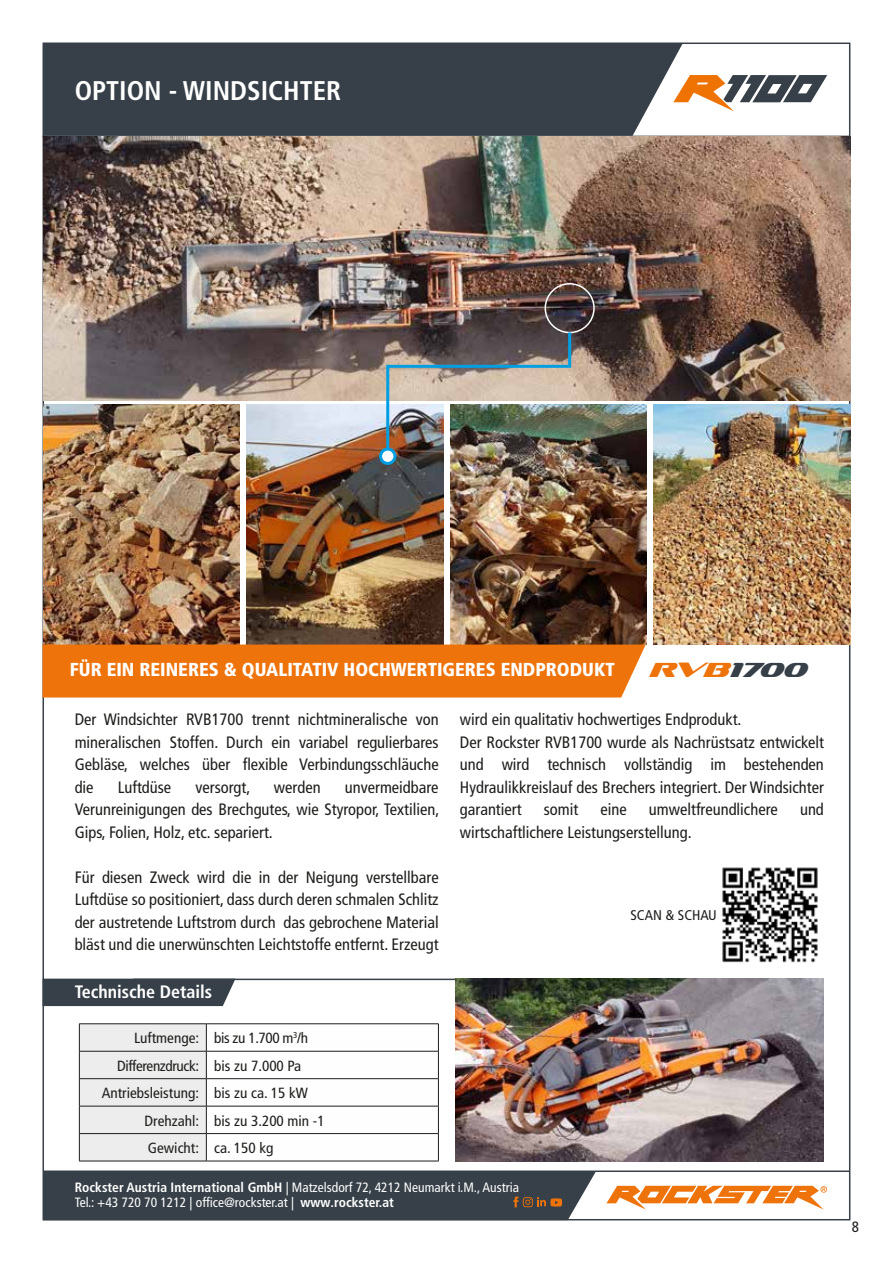
<style>
.page{position:relative;width:893px;height:1263px;background:#fff}
.page>*{position:absolute;margin:0;border:0;box-sizing:border-box;transform-origin:0 0}
.t1{font:700 condensed 27px "Frutiger LT Pro";color:#fff}
.t2{font:italic 21px "Sofachrome Rg";color:#374048}
.t3{font:900 condensed 18.75px "Frutiger LT Pro";color:#fff}
.t4{font:700 condensed 18px "Frutiger LT Pro";color:#fff}
.t5{font:condensed 16.5px/22.5px "Frutiger LT Pro";color:#1d1d1b;text-align:justify}
.t6{font:condensed 15px "Frutiger LT Pro";color:#1d1d1b}
.t7{font:condensed 14.7px "Frutiger LT Pro";color:#1d1d1b}
.t8{font:condensed 14.7px "Frutiger LT Pro";letter-spacing:-.025em;color:#1d1d1b}
.t9{font:condensed 14.1px "Frutiger LT Pro";color:#1d1d1b}
.t10{font:condensed 13.5px/15.3px "Frutiger LT Pro";color:#fff}
.s1{color:#ee730a}
.s2{font-weight:700}
</style>
<div class="page">
<hr style="left:43px;top:1170px;width:807px;height:2px;background:#374048">
<div style="left:43px;top:1172px;width:553px;height:48px;background:#374048"></div>
<svg style="left:606px;top:1186px;width:221px;height:23px"></svg>
<div style="left:44px;top:43px;width:639px;height:93px;background:#374048"></div>
<svg style="left:673px;top:75px;width:154px;height:36px"></svg>
<div style="left:43px;top:979px;width:192px;height:27px;background:#374048"></div>
<hr style="left:133px;top:979px;width:327px;height:1px;background:#374048">
<hr style="left:79px;top:1023px;width:127px;height:1px;background:#1d1d1b">
<hr style="left:206px;top:1023px;width:233px;height:1px;background:#1d1d1b">
<svg style="left:79px;top:1024px;width:360px;height:137px"></svg>
<hr style="left:79px;top:1161px;width:127px;height:1px;background:#1d1d1b">
<hr style="left:206px;top:1161px;width:233px;height:1px;background:#1d1d1b">
<img style="left:722px;top:867px;width:96px;height:96px">
<img style="left:455px;top:978px;width:369px;height:183px">
<img style="left:43px;top:405px;width:197px;height:239px">
<img style="left:247px;top:405px;width:196px;height:239px">
<img style="left:450px;top:405px;width:197px;height:239px">
<img style="left:654px;top:405px;width:196px;height:239px">
<img style="left:43px;top:136px;width:807px;height:264px">
<div style="left:43px;top:644px;width:603px;height:53px;background:#ee730a"></div>
<div style="left:381px;top:449px;width:14px;height:14px;background:#fff;border-radius:50%"></div>
<div style="left:379px;top:448px;width:17px;height:17px;border:3px solid #009fe3;border-radius:50%"></div>
<div style="left:544px;top:283px;width:51px;height:50px;border:2px solid #fff;border-radius:50%"></div>
<hr style="left:386px;top:365px;width:3px;height:84px;background:#009fe3">
<hr style="left:568px;top:332px;width:3px;height:36px;background:#009fe3">
<hr style="left:388px;top:365px;width:180px;height:3px;background:#009fe3">
<h1 class="t1" style="left:75px;top:74px;width:268px">OPTION - WINDSICHTER</h1>
<p class="t3" style="left:70px;top:658px;width:547px">FÜR EIN REINERES &amp; QUALITATIV HOCHWERTIGERES ENDPRODUKT</p>
<p class="t2" style="left:648px;top:656px;width:159px"><span class="s1">Rvb</span>1700</p>
<p class="t5" style="left:75px;top:708px;width:365px">Der Windsichter RVB1700 trennt nichtmineralische von mineralischen Stoffen. Durch ein variabel regulierbares Gebläse, welches über flexible Verbindungsschläuche die</p>
<p class="t5" style="left:118px;top:776px;width:55px">Luftdüse</p>
<p class="t5" style="left:195px;top:776px;width:56px">versorgt,</p>
<p class="t5" style="left:274px;top:776px;width:48px">werden</p>
<p class="t5" style="left:75px;top:776px;width:366px;text-indent:270px">unvermeidbare Verunreinigungen des Brechgutes, wie Styropor, Textilien, Gips, Folien, Holz, etc. separiert.</p>
<p class="t5" style="left:75px;top:866px;width:365px">Für diesen Zweck wird die in der Neigung verstellbare Luftdüse so positioniert, dass durch deren schmalen Schlitz der austretende Luftstrom durch das gebrochene Material bläst und die unerwünschten Leichtstoffe entfernt. Erzeugt</p>
<p class="t4" style="left:75px;top:981px;width:139px">Technische Details</p>
<p class="t7" style="left:134px;top:1030px;width:176px">Luftmenge: bis zu 1.700 m<sup>3</sup>/h</p>
<p class="t8" style="left:117px;top:1057px;width:185px">Differenzdruck: bis zu 7.000 Pa</p>
<p class="t7" style="left:102px;top:1085px;width:208px">Antriebsleistung: bis zu ca. 15 kW</p>
<p class="t7" style="left:144px;top:1112px;width:182px">Drehzahl: bis zu 3.200 min -1</p>
<p class="t7" style="left:148px;top:1139px;width:127px">Gewicht: ca. 150 kg</p>
<p class="t5" style="left:460px;top:708px;width:365px;text-align:left">wird ein qualitativ hochwertiges Endprodukt.<br>Der Rockster RVB1700 wurde als Nachrüstsatz entwickelt und wird technisch vollständig im bestehenden Hydraulikkreislauf des Brechers integriert. Der Windsichter garantiert</p>
<p class="t5" style="left:544px;top:799px;width:36px">somit</p>
<p class="t5" style="left:600px;top:799px;width:28px">eine</p>
<p class="t5" style="left:649px;top:799px;width:130px">umweltfreundlichere</p>
<p class="t5" style="left:800px;top:799px;width:25px">und</p>
<p class="t5" style="left:460px;top:821px;width:233px">wirtschaftlichere Leistungserstellung.</p>
<p class="t9" style="left:630px;top:907px;width:88px">SCAN &amp; SCHAU</p>
<p class="t10" style="left:75px;top:1179px;width:446px"><span class="s2">Rockster Austria International GmbH</span> | Matzelsdorf 72, 4212 Neumarkt i.M., Austria<br>Tel.: +43 720 70 1212 | office@rockster.at | <span class="s2">www.rockster.at</span></p>
<p class="t6" style="left:852px;top:1218px;width:9px">8</p>
</div>
